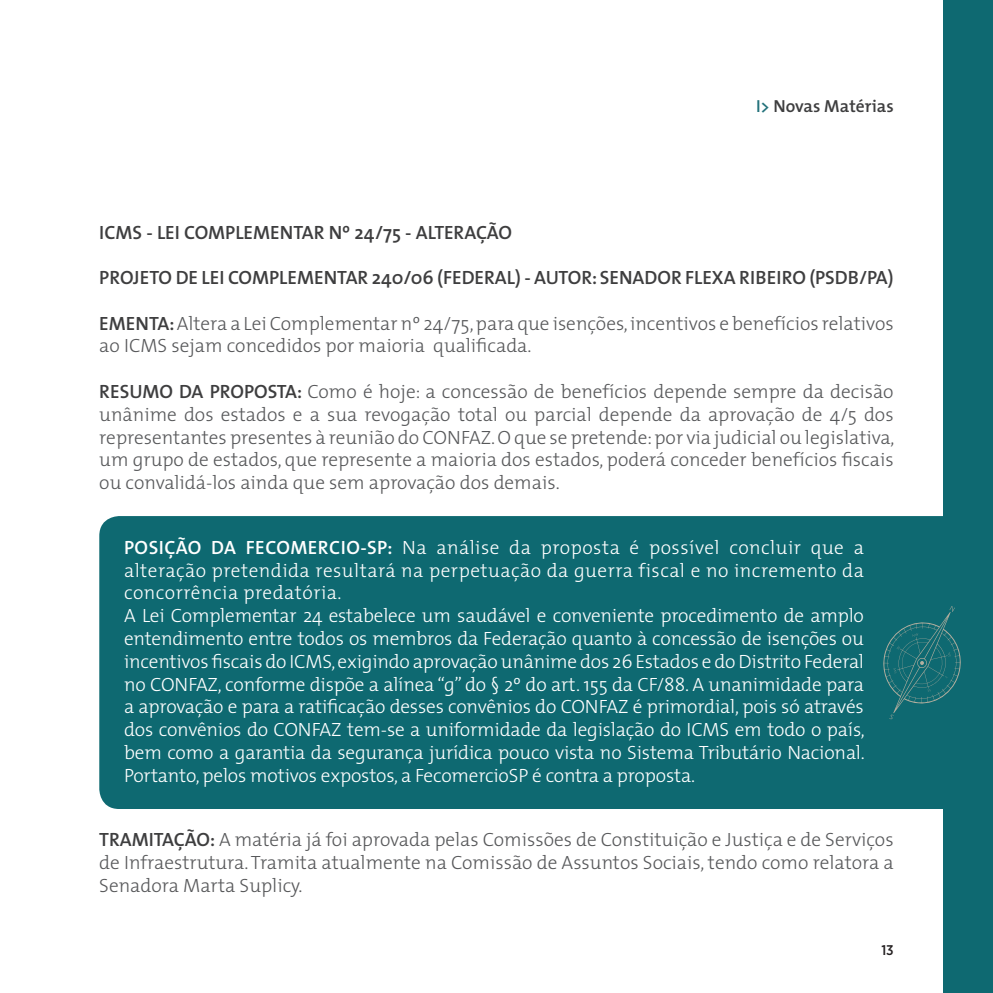
<style>
.page{position:relative;width:993px;height:993px;background:#fff}
.page>*{position:absolute;margin:0;border:0;box-sizing:border-box;transform-origin:0 0}
.t1{font:300 19.25px/22.8px "The Mix";letter-spacing:-.005em;color:#fff;text-align:justify}
.t2{font:300 19.25px/22.8px "The Mix";color:#57585a;text-align:justify}
.t3{font:600 19.25px "The Mix";color:#3e3e3f}
.t4{font:600 17.5px "The Mix";color:#3e3e3f}
.t5{font:500 14px "Gotham Narrow";color:#231f20}
.s1{color:#23727b}
.s2{font-weight:600;color:#3e3e3f}
.s3{font-weight:600}
</style>
<div class="page">
<div style="left:943px;top:0;width:49px;height:992px;background:#0e6971"></div>
<div style="left:99px;top:516px;width:844px;height:292px;background:#0e6971"></div>
<svg style="left:880px;top:605px;width:81px;height:114px"></svg>
<p class="t4" style="left:756px;top:91px;width:139px"><span class="s1">I&gt;</span> Novas Matérias</p>
<p class="t3" style="left:99px;top:216px;width:414px">ICMS - LEI COMPLEMENTAR Nº 24/75 - ALTERAÇÃO</p>
<p class="t3" style="left:99px;top:261px;width:795px">PROJETO DE LEI COMPLEMENTAR 240/06 (FEDERAL) - AUTOR: SENADOR FLEXA RIBEIRO (PSDB/PA)</p>
<p class="t2" style="left:99px;top:311px;width:795px"><span class="s2">EMENTA:</span> Altera a Lei Complementar nº 24/75, para que isenções, incentivos e benefícios relativos ao ICMS sejam concedidos por maioria qualificada.</p>
<p class="t2" style="left:99px;top:379px;width:796px"><span class="s2">RESUMO DA PROPOSTA:</span> Como é hoje: a concessão de benefícios depende sempre da decisão unânime dos estados e a sua revogação total ou parcial depende da aprovação de 4/5 dos representantes presentes à reunião do CONFAZ. O que se pretende: por via judicial ou legislativa, um grupo de estados, que represente a maioria dos estados, poderá conceder benefícios fiscais ou convalidá-los ainda que sem aprovação dos demais.</p>
<p class="t1" style="left:124px;top:535px;width:741px"><span class="s3">POSIÇÃO DA FECOMERCIO-SP:</span> Na análise da proposta é possível concluir que a alteração pretendida resultará na perpetuação da guerra fiscal e no incremento da concorrência predatória.</p>
<p class="t1" style="left:124px;top:603px;width:742px">A Lei Complementar 24 estabelece um saudável e conveniente procedimento de amplo entendimento entre todos os membros da Federação quanto à concessão de isenções ou incentivos fiscais do ICMS, exigindo aprovação unânime dos 26 Estados e do Distrito Federal no CONFAZ, conforme dispõe a alínea “g” do § 2º do art. 155 da CF/88. A unanimidade para a aprovação e para a ratificação desses convênios do CONFAZ é primordial, pois só através dos convênios do CONFAZ tem-se a uniformidade da legislação do ICMS em todo o país, bem como a garantia da segurança jurídica pouco vista no Sistema Tributário Nacional.<br>Portanto, pelos motivos expostos, a FecomercioSP é contra a proposta.</p>
<p class="t2" style="left:99px;top:827px;width:795px"><span class="s2">TRAMITAÇÃO:</span> A matéria já foi aprovada pelas Comissões de Constituição e Justiça e de Serviços de Infraestrutura. Tramita atualmente na Comissão de Assuntos Sociais, tendo como relatora a Senadora Marta Suplicy.</p>
<p class="t5" style="left:881px;top:940px;width:14px">13</p>
</div>
